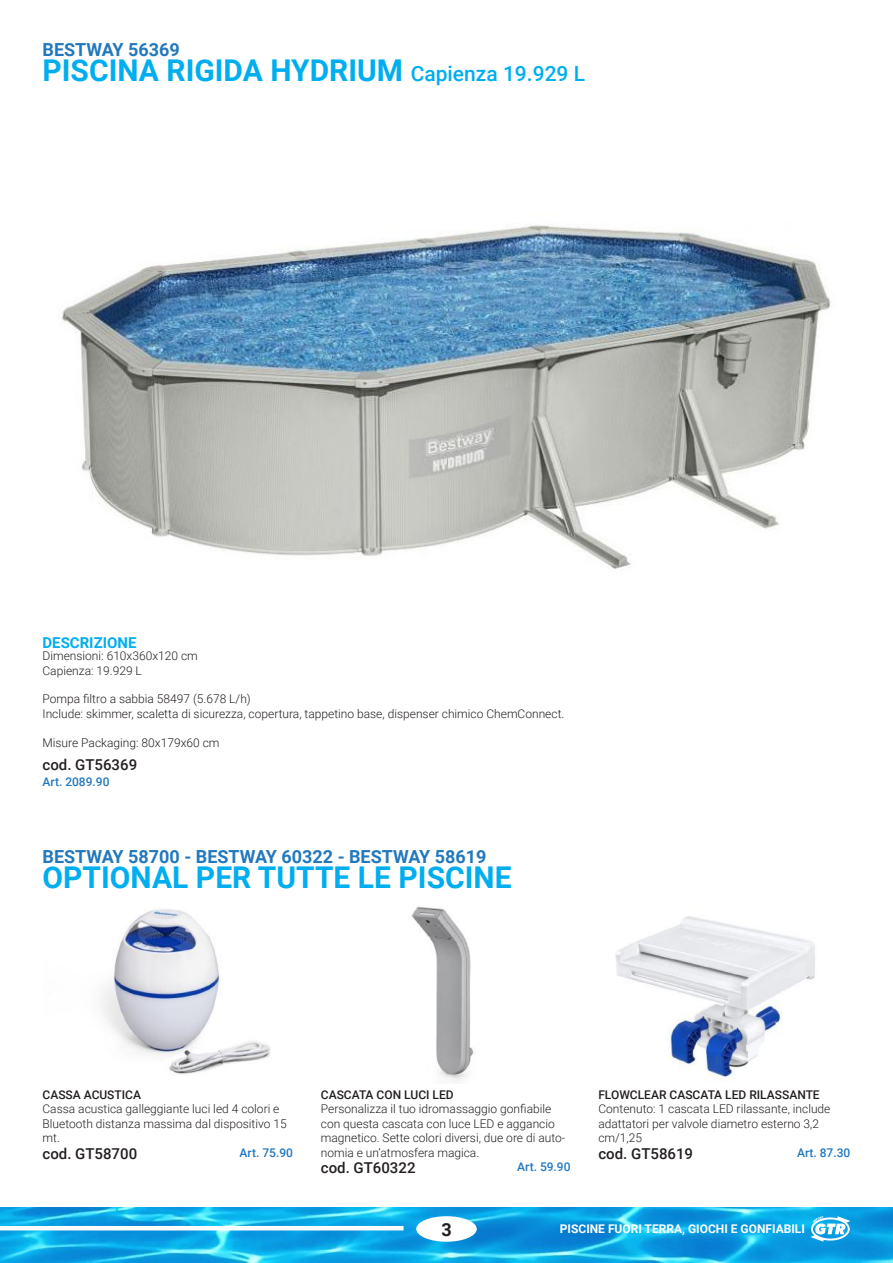
<style>
.page{position:relative;width:893px;height:1263px;background:#fff}
.page>*{position:absolute;margin:0;border:0;box-sizing:border-box;transform-origin:0 0}
.t1{font:700 30px "Roboto";color:#00aeef}
.t2{font:700 18px "Roboto";color:#2278bd}
.t3{font:700 18px "Roboto";color:#241f1f}
.t4{font:500 15px "Roboto";color:#241f1f}
.t5{font:700 15px "Roboto";color:#00aeef}
.t6{font:300 12px/14.4px "Roboto";color:#241f1f}
.t7{font:500 12px "Roboto";color:#241f1f}
.t8{font:500 12px "Roboto";color:#2278bd}
.t9{font:700 12px "Roboto";color:#fff}
.s1{font-weight:500;font-size:21px}
</style>
<div class="page">
<img style="left:0;top:1208px;width:893px;height:55px">
<svg style="left:810px;top:1216px;width:40px;height:26px"></svg>
<div style="left:416px;top:1216px;width:61px;height:26px;background:#fff;border-radius:50%"></div>
<hr style="left:0;top:1226px;width:404px;height:4px;background:#fff">
<img style="left:62px;top:224px;width:769px;height:346px">
<img style="left:102px;top:908px;width:169px;height:167px">
<img style="left:411px;top:907px;width:64px;height:175px">
<img style="left:615px;top:916px;width:200px;height:163px">
<h2 class="t2" style="left:43px;top:37px;width:139px">BESTWAY 56369</h2>
<h1 class="t1" style="left:43px;top:49px;width:544px">PISCINA RIGIDA HYDRIUM <span class="s1">Capienza 19.929 L</span></h1>
<p class="t5" style="left:43px;top:632px;width:96px">DESCRIZIONE</p>
<p class="t6" style="left:43px;top:648px;width:157px">Dimensioni: 610x360x120 cm<br>Capienza: 19.929 L</p>
<p class="t6" style="left:43px;top:691px;width:523px">Pompa filtro a sabbia 58497 (5.678 L/h)<br>Include: skimmer, scaletta di sicurezza, copertura, tappetino base, dispenser chimico ChemConnect.</p>
<p class="t6" style="left:43px;top:735px;width:178px">Misure Packaging: 80x179x60 cm</p>
<p class="t4" style="left:43px;top:754px;width:96px">cod. GT56369</p>
<p class="t8" style="left:43px;top:773px;width:69px">Art. 2089.90</p>
<h2 class="t2" style="left:43px;top:844px;width:445px">BESTWAY 58700 - BESTWAY 60322 - BESTWAY 58619</h2>
<h1 class="t1" style="left:43px;top:856px;width:471px">OPTIONAL PER TUTTE LE PISCINE</h1>
<p class="t7" style="left:43px;top:1086px;width:100px">CASSA ACUSTICA</p>
<p class="t6" style="left:43px;top:1101px;width:246px">Cassa acustica galleggiante luci led 4 colori e<br>Bluetooth distanza massima dal dispositivo 15 mt.</p>
<p class="t4" style="left:43px;top:1143px;width:96px">cod. GT58700</p>
<p class="t8" style="left:240px;top:1144px;width:55px">Art. 75.90</p>
<p class="t7" style="left:321px;top:1086px;width:134px">CASCATA CON LUCI LED</p>
<p class="t6" style="left:321px;top:1101px;width:246px">Personalizza il tuo idromassaggio gonfiabile con questa cascata con luce LED e aggancio magnetico. Sette colori diversi, due ore di auto&shy;nomia e un’atmosfera magica.</p>
<p class="t4" style="left:321px;top:1157px;width:96px">cod. GT60322</p>
<p class="t8" style="left:517px;top:1158px;width:55px">Art. 59.90</p>
<p class="t7" style="left:598px;top:1086px;width:223px">FLOWCLEAR CASCATA LED RILASSANTE</p>
<p class="t6" style="left:598px;top:1101px;width:234px">Contenuto: 1 cascata LED rilassante, include adattatori per valvole diametro esterno 3,2 cm/1,25</p>
<p class="t4" style="left:598px;top:1143px;width:96px">cod. GT58619</p>
<p class="t8" style="left:797px;top:1144px;width:55px">Art. 87.30</p>
<h2 class="t3" style="left:441px;top:1217px;width:12px">3</h2>
<p class="t9" style="left:560px;top:1221px;width:247px">PISCINE FUORI TERRA, GIOCHI E GONFIABILI</p>
</div>
